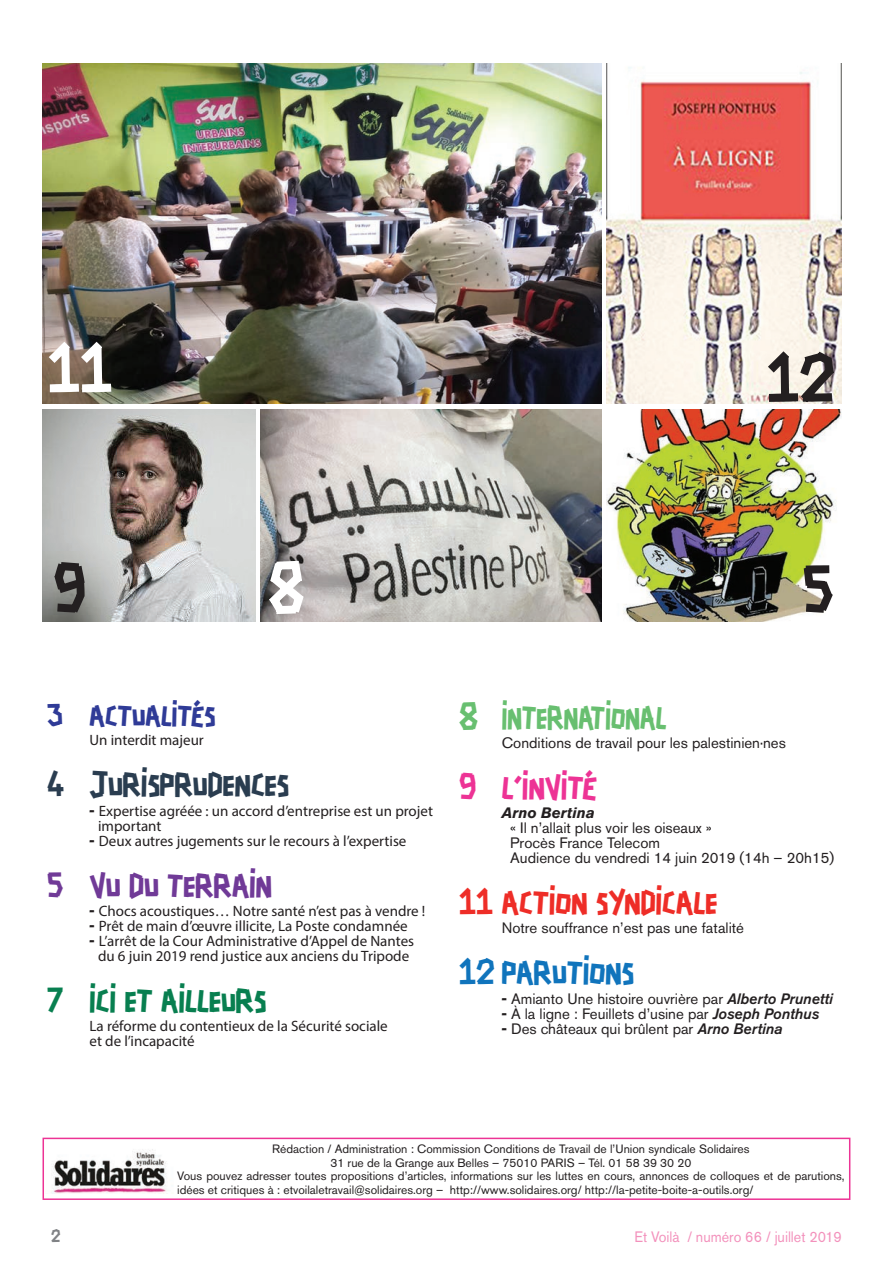
<style>
.page{position:relative;width:893px;height:1263px;background:#fff}
.page>*{position:absolute;margin:0;border:0;box-sizing:border-box;transform-origin:0 0}
.t1{font:57px "Scotchlidaires";color:#231f20}
.t2{font:57px "Scotchlidaires";color:#fff}
.t3{font:30px "Scotchlidaires";color:#ee2d27}
.t4{font:30px "Scotchlidaires";color:#2a3d50}
.t5{font:30px "Scotchlidaires";color:#087f50}
.t6{font:30px "Scotchlidaires";color:#68bf70}
.t7{font:30px "Scotchlidaires";color:#703a97}
.t8{font:30px "Scotchlidaires";color:#1074bc}
.t9{font:30px "Scotchlidaires";color:#ed3395}
.t10{font:27px "Scotchlidaires";color:#2f3b97}
.t11{font:15px/15px "Myriad Pro";color:#231f20}
.t12{font:15px/15px "Akzidenz Grotesk Std";color:#231f20}
.t13{font:15px "Akzidenz Grotesk Std";color:#f391bc;scale:.95 1}
.t14{font:italic 700 15px "Akzidenz Grotesk Std";color:#231f20}
.t15{font:15px "Scotchlidaires";color:#808285}
.t16{font:12px "Akzidenz Grotesk Std";color:#231f20}
.s1{font-family:"Scotchlidaires"}
.s2{font-weight:500;font-style:italic}
</style>
<div class="page">
<img style="left:43px;top:409px;width:212px;height:213px">
<div style="left:43px;top:1138px;width:807px;height:62px;border:2px solid #ed3395"></div>
<img style="left:51px;top:1149px;width:115px;height:45px">
<img style="left:261px;top:409px;width:340px;height:213px">
<img style="left:43px;top:63px;width:558px;height:341px">
<img style="left:606px;top:409px;width:235px;height:213px">
<img style="left:606px;top:63px;width:235px;height:341px">
<h1 class="t2" style="left:48px;top:331px;width:66px">11</h1>
<h1 class="t1" style="left:767px;top:341px;width:69px">12</h1>
<h1 class="t1" style="left:53px;top:552px;width:34px">9</h1>
<h1 class="t2" style="left:268px;top:552px;width:37px">8</h1>
<h1 class="t1" style="left:803px;top:552px;width:33px">5</h1>
<h3 class="t10" style="left:47px;top:697px;width:157px">3 ACTUALITÉS</h3>
<p class="t11" style="left:90px;top:732px;width:116px">Un interdit majeur</p>
<h2 class="t4" style="left:47px;top:764px;width:243px">4 JURISPRUDENCES</h2>
<p class="t11" style="left:98px;top:803px;width:336px;text-indent:-9px"><span class="s1">-</span> Expertise agréée : un accord d’entreprise est un projet important</p>
<p class="t11" style="left:90px;top:833px;width:318px"><span class="s1">-</span> Deux autres jugements sur le recours à l’expertise</p>
<h2 class="t7" style="left:47px;top:865px;width:225px">5 VU DU TERRAIN</h2>
<p class="t11" style="left:90px;top:903px;width:337px"><span class="s1">-</span> Chocs acoustiques… Notre santé n’est pas à vendre !</p>
<p class="t11" style="left:90px;top:918px;width:320px"><span class="s1">-</span> Prêt de main d’œuvre illicite, La Poste condamnée</p>
<p class="t11" style="left:90px;top:933px;width:326px;text-align:center"><span class="s1">-</span> L’arrêt de la Cour Administrative d’Appel de Nantes du 6 juin 2019 rend justice aux anciens du Tripode</p>
<h2 class="t5" style="left:47px;top:980px;width:205px">7 ICI ET AILLEURS</h2>
<p class="t11" style="left:90px;top:1018px;width:300px">La réforme du contentieux de la Sécurité sociale et de l’incapacité</p>
<h2 class="t6" style="left:459px;top:697px;width:209px">8 INTERNATIONAL</h2>
<p class="t12" style="left:502px;top:735px;width:286px">Conditions de travail pour les palestinien·nes</p>
<h2 class="t9" style="left:459px;top:767px;width:139px">9 L’INVITÉ</h2>
<p class="t14" style="left:502px;top:804px;width:95px">Arno Bertina</p>
<p class="t12" style="left:510px;top:820px;width:325px">« Il n’allait plus voir les oiseaux »<br>Procès France Telecom<br>Audience du vendredi 14 juin 2019 (14h – 20h15)</p>
<h2 class="t3" style="left:459px;top:882px;width:153px">11 ACTION SYND</h2>
<h2 class="t3" style="left:656px;top:882px;width:63px">ICALE</h2>
<p class="t12" style="left:502px;top:920px;width:244px">Notre souffrance n’est pas une fatalité</p>
<h2 class="t8" style="left:459px;top:952px;width:146px">12 PARUTIONS</h2>
<p class="t12" style="left:502px;top:991px;width:333px"><span class="s1">-</span> Amianto Une histoire ouvrière par <span class="s2">Alberto Prunetti</span></p>
<p class="t12" style="left:502px;top:1006px;width:319px"><span class="s1">-</span> À la ligne : Feuillets d’usine par <span class="s2">Joseph Ponthus</span></p>
<p class="t12" style="left:502px;top:1021px;width:282px"><span class="s1">-</span> Des châteaux qui brûlent par <span class="s2">Arno Bertina</span></p>
<p class="t16" style="left:272px;top:1142px;width:479px">Rédaction / Administration : Commission Conditions de Travail de l’Union syndicale Solidaires</p>
<p class="t16" style="left:330px;top:1155px;width:363px">31 rue de la Grange aux Belles – 75010 PARIS – Tél. 01 58 39 30 20</p>
<p class="t16" style="left:177px;top:1169px;width:669px">Vous pouvez adresser toutes propositions d’articles, informations sur les luttes en cours, annonces de colloques et de parutions,</p>
<p class="t16" style="left:177px;top:1182px;width:578px">idées et critiques à : etvoilaletravail@solidaires.org – http://www.solidaires.org/ http://la-petite-boite-a-outils.org/</p>
<p class="t15" style="left:51px;top:1226px;width:11px">2</p>
<p class="t13" style="left:634px;top:1228px;width:220px">Et Voilà / numéro 66 / juillet 2019</p>
</div>
